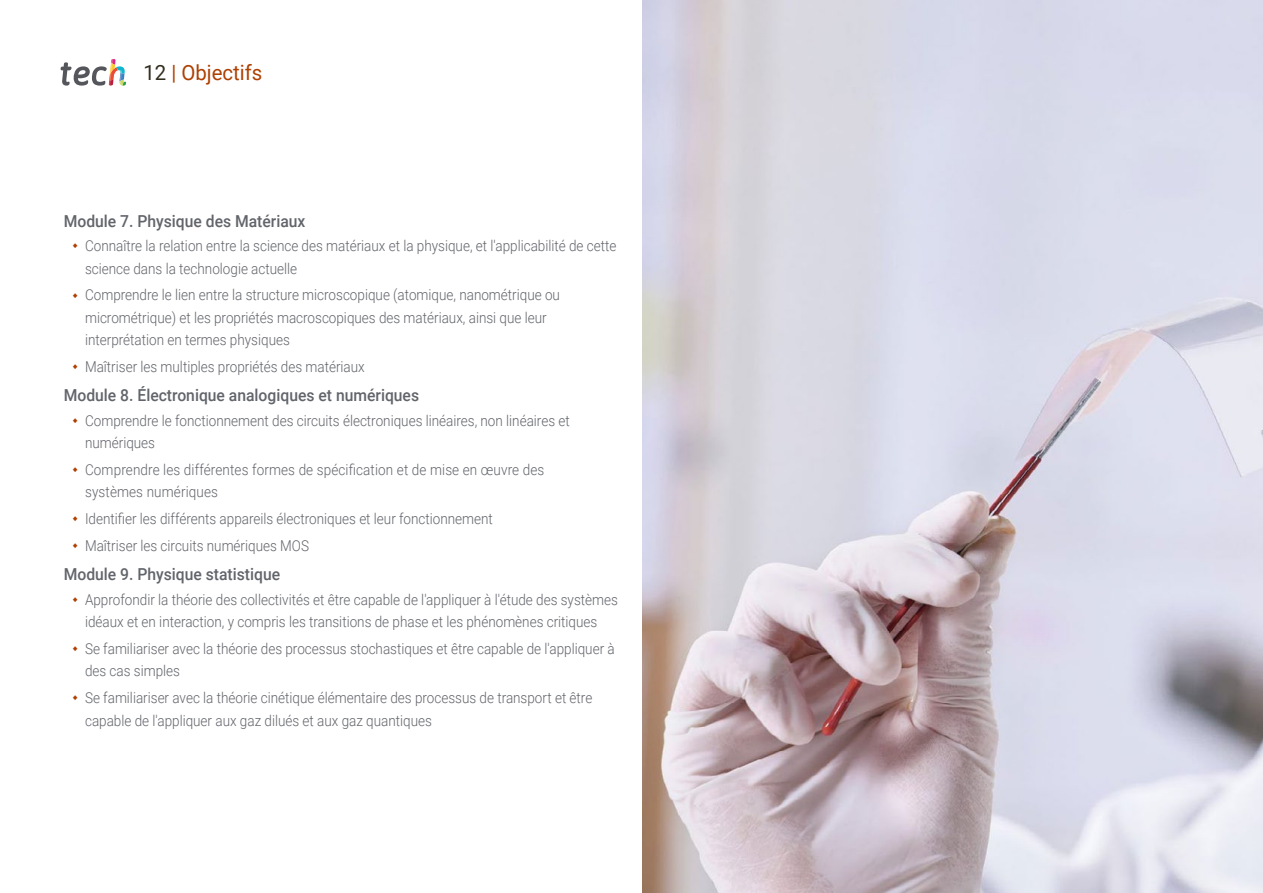
<style>
.page{position:relative;width:1263px;height:893px;background:#fff}
.page>*{position:absolute;margin:0;border:0;box-sizing:border-box;transform-origin:0 0}
.t1{font:21px "Roboto";color:#ae4000}
.t2{font:500 16.5px "Roboto";color:#61646a;scale:.95 1}
.t3{font:300 15px/22.5px "Roboto";color:#61646a;scale:.9 1}
.s1{color:#312e20}
</style>
<div class="page">
<img style="left:642px;top:0;width:621px;height:893px">
<svg style="left:61px;top:59px;width:65px;height:27px"></svg>
<h1 class="t1" style="left:144px;top:57px;width:120px"><span class="s1">12</span> | Objectifs</h1>
<p class="t2" style="left:64px;top:209px;width:256px">Module 7. Physique des Matériaux</p>
<p class="t3" style="left:85px;top:234px;width:592px">Connaître la relation entre la science des matériaux et la physique, et l'applicabilité de cette science dans la technologie actuelle</p>
<p class="t3" style="left:85px;top:283px;width:529px">Comprendre le lien entre la structure microscopique (atomique, nanométrique ou micrométrique) et les propriétés macroscopiques des matériaux, ainsi que leur interprétation en termes physiques</p>
<p class="t3" style="left:85px;top:355px;width:312px">Maîtriser les multiples propriétés des matériaux</p>
<p class="t2" style="left:64px;top:384px;width:376px">Module 8. Électronique analogiques et numériques</p>
<p class="t3" style="left:85px;top:409px;width:540px">Comprendre le fonctionnement des circuits électroniques linéaires, non linéaires et numériques</p>
<p class="t3" style="left:85px;top:458px;width:512px">Comprendre les différentes formes de spécification et de mise en œuvre des systèmes numériques</p>
<p class="t3" style="left:85px;top:505px;width:455px;line-height:26.7px">Identifier les différents appareils électroniques et leur fonctionnement<br>Maîtriser les circuits numériques MOS</p>
<p class="t2" style="left:64px;top:563px;width:229px">Module 9. Physique statistique</p>
<p class="t3" style="left:85px;top:587px;width:594px">Approfondir la théorie des collectivités et être capable de l'appliquer à l'étude des systèmes idéaux et en interaction, y compris les transitions de phase et les phénomènes critiques</p>
<p class="t3" style="left:85px;top:637px;width:590px">Se familiariser avec la théorie des processus stochastiques et être capable de l'appliquer à des cas simples</p>
<p class="t3" style="left:85px;top:686px;width:565px">Se familiariser avec la théorie cinétique élémentaire des processus de transport et être capable de l'appliquer aux gaz dilués et aux gaz quantiques</p>
</div>
